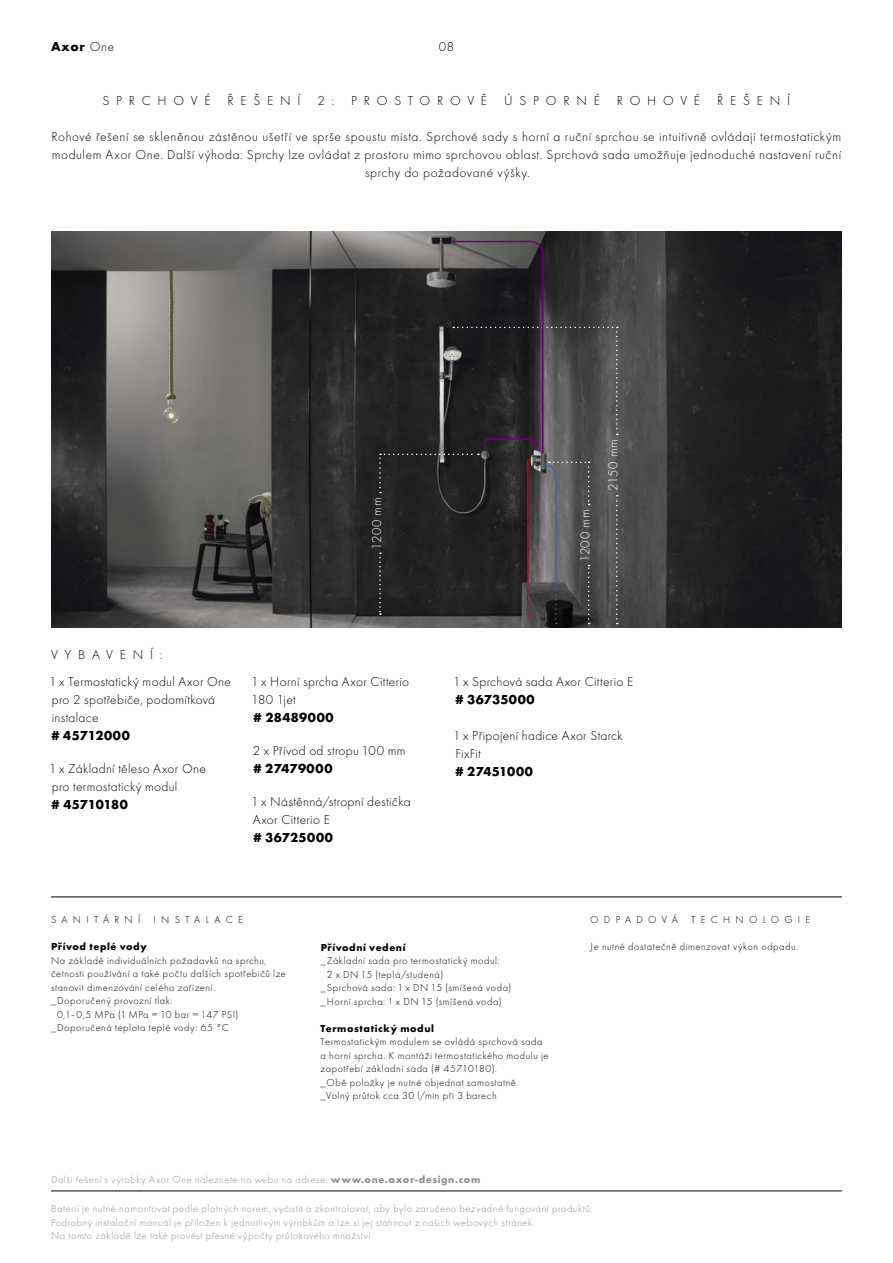
<style>
.page{position:relative;width:893px;height:1263px;background:#fff}
.page>*{position:absolute;margin:0;border:0;box-sizing:border-box;transform-origin:0 0}
.t1{font:300 13.5px/18px "Futura TOT";letter-spacing:.04em;color:#000}
.t2{font:300 13.5px/18px "Futura TOT";letter-spacing:.02em;color:#000}
.t3{font:700 13.5px "Futura TOT";letter-spacing:.025em;color:#000}
.t4{font:300 13.5px "Futura TOT";letter-spacing:.5em;color:#000}
.t5{font:300 13.5px "Futura TOT";letter-spacing:.04em;color:#fff}
.t6{font:300 13.5px "Futura TOT";letter-spacing:.49em;color:#000}
.t7{font:700 13.5px "Futura TOT";letter-spacing:-.005em;color:#000}
.t8{font:300 10.5px/13.5px "Futura TOT";letter-spacing:.05em;color:#000}
.t9{font:300 10.5px/13.5px "Futura TOT";letter-spacing:.05em;color:#8f8f8f}
.t10{font:700 10.5px "Futura TOT";letter-spacing:.055em;color:#000}
.t11{font:300 10.5px "Futura TOT";letter-spacing:.5em;color:#000}
.s1{font-weight:300}
.s2{font-weight:700}
</style>
<div class="page">
<img style="left:51px;top:231px;width:791px;height:396px">
<svg style="left:379px;top:240px;width:239px;height:384px;background:#383738"></svg>
<hr style="left:51px;top:1191px;width:791px;height:1px;background:#000">
<hr style="left:51px;top:897px;width:791px;height:1px;background:#000">
<p class="t3" style="left:51px;top:38px;width:65px">Axor <span class="s1">One</span></p>
<p class="t1" style="left:439px;top:38px;width:17px">08</p>
<p class="t4" style="left:102px;top:93px;width:110px">SPRCHOVÉ</p>
<p class="t1" style="left:227px;top:92px;width:75px">ŘEŠENÍ</p>
<p class="t1" style="left:317px;top:92px;width:18px">2 :</p>
<p class="t6" style="left:351px;top:93px;width:137px">PROSTOROVĚ</p>
<p class="t4" style="left:504px;top:93px;width:97px">ÚSPORNÉ</p>
<p class="t1" style="left:617px;top:92px;width:85px">ROHOVÉ</p>
<p class="t1" style="left:717px;top:92px;width:75px">ŘEŠENÍ</p>
<p class="t1" style="left:52px;top:128px;width:791px;text-align:center">Rohové řešení se skleněnou zástěnou ušetří ve sprše spoustu místa. Sprchové sady s horní a ruční sprchou se intuitivně ovládají termostatickým modulem Axor One. Další výhoda: Sprchy lze ovládat z prostoru mimo sprchovou oblast. Sprchová sada umožňuje jednoduché nastavení ruční sprchy do požadované výšky.</p>
<p class="t5" style="left:369px;top:550px;width:54px;rotate:-90deg">1200 mm</p>
<p class="t4" style="left:51px;top:647px;width:113px">VYBAVENÍ:</p>
<p class="t2" style="left:49px;top:673px;width:183px">1 x Termostatický modul Axor One pro 2 spotřebiče, podomítková instalace</p>
<p class="t3" style="left:52px;top:727px;width:80px"># 45712000</p>
<p class="t2" style="left:49px;top:760px;width:158px">1 x Základní těleso Axor One pro termostatický modul</p>
<p class="t7" style="left:52px;top:796px;width:78px"># 45710180</p>
<p class="t2" style="left:251px;top:673px;width:159px">1 x Horní sprcha Axor Citterio<br>180 1jet</p>
<p class="t3" style="left:254px;top:709px;width:82px"># 28489000</p>
<p class="t1" style="left:253px;top:742px;width:154px">2 x Přívod od stropu 100 mm</p>
<p class="t3" style="left:254px;top:760px;width:80px"># 27479000</p>
<p class="t1" style="left:251px;top:793px;width:161px">1 x Nástěnná/stropní destička<br>Axor Citterio E</p>
<p class="t3" style="left:254px;top:829px;width:81px"># 36725000</p>
<p class="t5" style="left:577px;top:562px;width:54px;rotate:-90deg">1200 mm</p>
<p class="t5" style="left:605px;top:491px;width:53px;rotate:-90deg">2150 mm</p>
<p class="t2" style="left:453px;top:673px;width:181px">1 x Sprchová sada Axor Citterio E</p>
<p class="t3" style="left:456px;top:691px;width:81px"># 36735000</p>
<p class="t2" style="left:453px;top:727px;width:171px">1 x Připojení hadice Axor Starck<br>FixFit</p>
<p class="t3" style="left:456px;top:763px;width:79px"># 27451000</p>
<p class="t11" style="left:51px;top:914px;width:193px">SANITÁRNÍ INSTALACE</p>
<p class="t10" style="left:51px;top:940px;width:97px">Přívod teplé vody</p>
<p class="t8" style="left:51px;top:954px;width:217px">Na základě individuálních požadavků na sprchu,</p>
<p class="t8" style="left:51px;top:967px;width:236px">četnosti používání a také počtu dalších spotřebičů lze</p>
<p class="t8" style="left:51px;top:981px;width:166px">stanovit dimenzování celého zařízení.</p>
<p class="t8" style="left:51px;top:994px;width:123px">_Doporučený provozní tlak:</p>
<p class="t8" style="left:57px;top:1008px;width:183px">0,1–0,5 MPa (1 MPa = 10 bar = 147 PSI)</p>
<p class="t8" style="left:51px;top:1021px;width:180px">_Doporučená teplota teplé vody: 65 °C</p>
<p class="t10" style="left:321px;top:941px;width:86px">Přívodní vedení</p>
<p class="t8" style="left:321px;top:954px;width:180px">_Základní sada pro termostatický modul:</p>
<p class="t8" style="left:327px;top:967px;width:118px">2 x DN 15 (teplá/studená)</p>
<p class="t8" style="left:321px;top:981px;width:192px">_Sprchová sada: 1 x DN 15 (smíšená voda)</p>
<p class="t8" style="left:321px;top:994px;width:182px">_Horní sprcha: 1 x DN 15 (smíšená voda)</p>
<p class="t10" style="left:321px;top:1022px;width:115px">Termostatický modul</p>
<p class="t8" style="left:321px;top:1035px;width:230px">Termostatickým modulem se ovládá sprchová sada a horní sprcha. K montáži termostatického modulu je zapotřebí základní sada (# 45710180).<br>_Obě položky je nutné objednat samostatně. _Volný průtok cca 30 l/min při 3 barech</p>
<p class="t9" style="left:51px;top:1173px;width:431px">Další řešení s výrobky Axor One naleznete na webu na adrese: <span class="s2">www.one.axor-design.com</span></p>
<p class="t11" style="left:590px;top:914px;width:221px">ODPADOVÁ TECHNOLOGIE</p>
<p class="t8" style="left:590px;top:940px;width:209px">Je nutné dostatečně dimenzovat výkon odpadu.</p>
<p class="t9" style="left:51px;top:1202px;width:543px">Baterii je nutné namontovat podle platných norem, vyčistit a zkontrolovat, aby bylo zaručeno bezvadné fungování produktů.<br>Podrobný instalační manuál je přiložen k jednotlivým výrobkům a lze si jej stáhnout z našich webových stránek.<br>Na tomto základě lze také provést přesné výpočty průtokového množství.</p>
</div>
